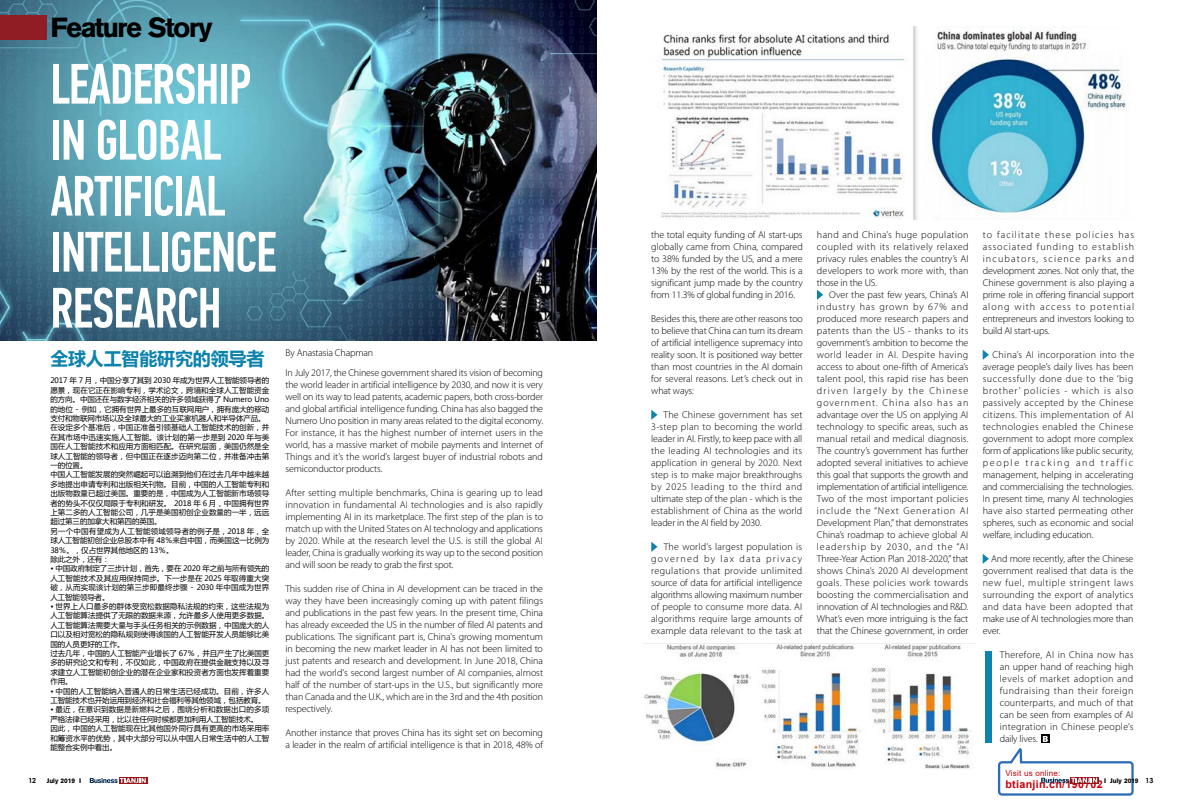
<style>
.page{position:relative;width:1191px;height:808px;background:#fff}
.page>*{position:absolute;margin:0;border:0;box-sizing:border-box;transform-origin:0 0}
.t1{font:500 57px/56px "PF Din Text Comp Pro";letter-spacing:-.02em;color:#fff;scale:.95 1}
.t2{font:700 29px "Accius TOT";letter-spacing:-.055em;color:#000}
.t3{font:700 18px "Microsoft Ya Hei";letter-spacing:-.01em;color:#0c83ac}
.t4{font:700 10.8px "Arial";letter-spacing:.025em;color:#c7000b}
.t5{font:300 10px/12px "Myriad Pro";letter-spacing:-.015em;color:#000;text-align:justify}
.t6{font:8.1px "Arial";letter-spacing:.025em;color:#c7000b}
.t7{font:7.5px/9.4px "Microsoft Ya Hei";letter-spacing:.01em;color:#000}
.t8{font:7.5px/9.4px "Microsoft Ya Hei";letter-spacing:-.01em;color:#000}
.t9{font:700 7px "Accius TOT";color:#000}
.t10{font:700 7px "Century Gothic";color:#000}
.s1{font-family:"Century Gothic"}
</style>
<div class="page">
<img style="left:0;top:0;width:597px;height:340px">
<div style="left:0;top:16px;width:47px;height:24px;background:#901d23"></div>
<svg style="left:651px;top:410px;width:6px;height:10px"></svg>
<svg style="left:651px;top:542px;width:6px;height:10px"></svg>
<svg style="left:817px;top:290px;width:6px;height:10px"></svg>
<svg style="left:982px;top:350px;width:7px;height:10px"></svg>
<svg style="left:982px;top:554px;width:7px;height:10px"></svg>
<img style="left:661px;top:27px;width:465px;height:192px">
<img style="left:643px;top:643px;width:332px;height:126px">
<div style="left:985px;top:651px;width:6px;height:92px;background:#0e83ac"></div>
<div style="left:1041px;top:735px;width:8px;height:8px;background:#000"></div>
<div style="left:119px;top:777px;width:28px;height:7px;background:#9a141a"></div>
<svg style="left:90px;top:778px;width:56px;height:5px"></svg>
<svg style="left:998px;top:736px;width:135px;height:60px"></svg>
<h2 class="t2" style="left:50px;top:11px;width:164px">Feature Story</h2>
<h1 class="t1" style="left:50px;top:57px;width:240px">LEADERSHIP<br>IN GLOBAL<br>ARTIFICIAL<br>INTELLIGENCE<br>RESEARCH</h1>
<h3 class="t3" style="left:50px;top:346px;width:216px">全球人工智能研究的领导者</h3>
<p class="t7" style="left:50px;top:376px;width:220px">2017 年 7 月，中国分享了其到 2030 年成为世界人工智能领导者的愿景，现在它正在影响专利，学术论文，跨境和全球人工智能资金的方向。中国还在与数字经济相关的许多领域获得了 Numero Uno的地位 - 例如，它拥有世界上最多的互联网用户，拥有庞大的移动支付和物联网市场以及全球最大的工业买家机器人和半导体产品。在设定多个基准后，中国正准备引领基础人工智能技术的创新，并在其市场中迅速实施人工智能。该计划的第一步是到 2020 年与美国在人工智能技术和应用方面相匹配。在研究层面，美国仍然是全球人工智能的领导者，但中国正在逐步迈向第二位，并准备冲击第一的位置。<br>中国人工智能发展的突然崛起可以追溯到他们在过去几年中越来越多地提出申请专利和出版相关刊物。目前，中国的人工智能专利和出版物数量已超过美国。重要的是，中国成为人工智能新市场领导者的势头不仅仅局限于专利和研发。 2018 年 6 月，中国拥有世界上第二多的人工智能公司，几乎是美国初创企业数量的一半，远远超过第三的加拿大和第四的英国。<br>另一个中国有望成为人工智能领域领导者的例子是，2018 年，全球人工智能初创企业总股本中有 48％来自中国，而美国这一比例为<br>38％。，仅占世界其他地区的 13％。<br>除此之外，还有：</p>
<p class="t7" style="left:50px;top:564px;width:220px;text-align:justify">• 中国政府制定了三步计划，首先，要在 2020 年之前与所有领先的人工智能技术及其应用保持同步。下一步是在 2025 年取得重大突破，从而实现该计划的第三步即最终步骤 - 2030 年中国成为世界人工智能领导者。</p>
<p class="t7" style="left:50px;top:601px;width:221px">• 世界上人口最多的群体受宽松数据隐私法规的约束，这些法规为人工智能算法提供了无限的数据来源，允许最多人使用更多数据。人工智能算法需要大量与手头任务相关的示例数据，中国庞大的人口以及相对宽松的隐私规则使得该国的人工智能开发人员能够比美国的人员更好的工作。<br>过去几年，中国的人工智能产业增长了 67％，并且产生了比美国更多的研究论文和专利，不仅如此，中国政府在提供金融支持以及寻求建立人工智能初创企业的潜在企业家和投资者方面也发挥着重要作用。</p>
<p class="t8" style="left:50px;top:686px;width:220px">• 中国的人工智能纳入普通人的日常生活已经成功。目前，许多人工智能技术也开始运用到经济和社会福利等其他领域，包括教育。</p>
<p class="t7" style="left:50px;top:705px;width:221px">• 最近，在意识到数据是新燃料之后，围绕分析和数据出口的多项严格法律已经采用，比以往任何时候都更加利用人工智能技术。<br>因此，中国的人工智能现在比其他国外同行具有更高的市场采用率和筹资水平的优势，其中大部分可以从中国人日常生活中的人工智能整合实例中看出。</p>
<p class="t5" style="left:285px;top:346px;width:89px">By Anastasia Chapman</p>
<p class="t5" style="left:285px;top:366px;width:259px">In July 2017, the Chinese government shared its vision of becoming the world leader in artificial intelligence by 2030, and now it is very well on its way to lead patents, academic papers, both cross-border and global artificial intelligence funding. China has also bagged the Numero Uno position in many areas related to the digital economy.<br>For instance, it has the highest number of internet users in the world, has a massive market of mobile payments and Internet of Things and it’s the world’s largest buyer of industrial robots and semiconductor products.</p>
<p class="t5" style="left:285px;top:486px;width:259px">After setting multiple benchmarks, China is gearing up to lead innovation in fundamental AI technologies and is also rapidly implementing AI in its marketplace. The first step of the plan is to match up with the United States on AI technology and applications by 2020. While at the research level the U.S. is still the global AI leader, China is gradually working its way up to the second position and will soon be ready to grab the first spot.</p>
<p class="t5" style="left:285px;top:582px;width:259px">This sudden rise of China in AI development can be traced in the way they have been increasingly coming up with patent filings and publications in the past few years. In the present time, China has already exceeded the US in the number of filed AI patents and publications. The significant part is, China's growing momentum in becoming the new market leader in AI has not been limited to just patents and research and development. In June 2018, China had the world's second largest number of AI companies, almost half of the number of start-ups in the U.S., but significantly more than Canada and the U.K., which are in the 3rd and the 4th position respectively.</p>
<p class="t5" style="left:285px;top:726px;width:259px">Another instance that proves China has its sight set on becoming a leader in the realm of artificial intelligence is that in 2018, 48% of</p>
<p class="t5" style="left:651px;top:229px;width:153px">the total equity funding of AI start-ups globally came from China, compared to 38% funded by the US, and a mere 13% by the rest of the world. This is a significant jump made by the country from 11.3% of global funding in 2016.</p>
<p class="t5" style="left:651px;top:313px;width:153px">Besides this, there are other reasons too to believe that China can turn its dream of artificial intelligence supremacy into reality soon. It is positioned way better than most countries in the AI domain for several reasons. Let’s check out in what ways:</p>
<p class="t5" style="left:651px;top:409px;width:153px;text-indent:12px">The Chinese government has set 3-step plan to becoming the world leader in AI. Firstly, to keep pace with all the leading AI technologies and its application in general by 2020. Next step is to make major breakthroughs by 2025 leading to the third and ultimate step of the plan - which is the establishment of China as the world leader in the AI field by 2030.</p>
<p class="t5" style="left:651px;top:541px;width:153px;text-indent:12px">The world’s largest population is governed by lax data privacy regulations that provide unlimited source of data for artificial intelligence algorithms allowing maximum number of people to consume more data. AI algorithms require large amounts of example data relevant to the task at</p>
<p class="t5" style="left:817px;top:229px;width:153px">hand and China’s huge population coupled with its relatively relaxed privacy rules enables the country’s AI developers to work more with, than those in the US.</p>
<p class="t5" style="left:817px;top:289px;width:153px;text-indent:12px">Over the past few years, China’s AI industry has grown by 67% and produced more research papers and patents than the US - thanks to its government’s ambition to become the world leader in AI. Despite having access to about one-fifth of America’s talent pool, this rapid rise has been driven largely by the Chinese government. China also has an advantage over the US on applying AI technology to specific areas, such as manual retail and medical diagnosis.<br>The country’s government has further adopted several initiatives to achieve this goal that supports the growth and implementation of artificial intelligence.<br>Two of the most important policies include the “Next Generation AI Development Plan,” that demonstrates China’s roadmap to achieve global AI leadership by 2030, and the “AI Three-Year Action Plan 2018-2020,” that shows China’s 2020 AI development goals. These policies work towards boosting the commercialisation and innovation of AI technologies and R&amp;D.<br>What’s even more intriguing is the fact that the Chinese government, in order</p>
<p class="t5" style="left:982px;top:229px;width:153px">to facilitate these policies has associated funding to establish incubators, science parks and development zones. Not only that, the Chinese government is also playing a prime role in offering financial support along with access to potential entrepreneurs and investors looking to build AI start-ups.</p>
<p class="t5" style="left:982px;top:349px;width:153px;text-indent:10px">China’s AI incorporation into the average people’s daily lives has been successfully done due to the ‘big brother’ policies - which is also passively accepted by the Chinese citizens. This implementation of AI technologies enabled the Chinese government to adopt more complex form of applications like public security, people tracking and traffic management, helping in accelerating and commercialising the technologies.<br>In present time, many AI technologies have also started permeating other spheres, such as economic and social welfare, including education.</p>
<p class="t5" style="left:982px;top:553px;width:152px;text-indent:9px">And more recently, after the Chinese government realised that data is the new fuel, multiple stringent laws surrounding the export of analytics and data have been adopted that make use of AI technologies more than ever.</p>
<p class="t5" style="left:999px;top:649px;width:135px">Therefore, AI in China now has an upper hand of reaching high levels of market adoption and fundraising than their foreign counterparts, and much of that can be seen from examples of AI integration in Chinese people’s daily lives.</p>
<p class="t6" style="left:1005px;top:767px;width:56px">Visit us online:</p>
<p class="t4" style="left:1005px;top:776px;width:99px">btianjin.cn/190702</p>
<p class="t10" style="left:28px;top:775px;width:9px">12</p>
<p class="t9" style="left:47px;top:777px;width:36px">July 2019 I</p>
<p class="t9" style="left:1104px;top:776px;width:51px">I July 2019 <span class="s1">13</span></p>
</div>
